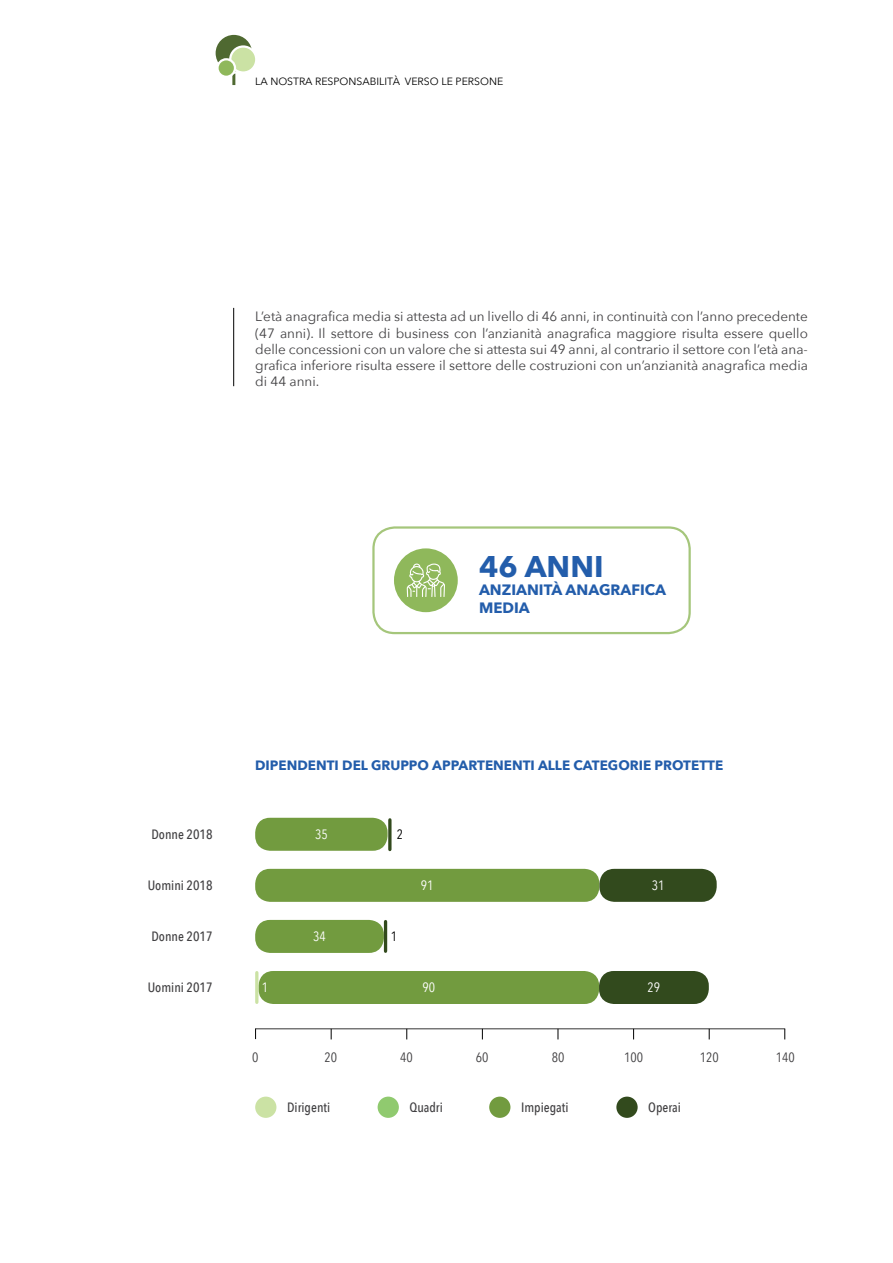
<style>
.page{position:relative;width:893px;height:1263px;background:#fff}
.page>*{position:absolute;margin:0;border:0;box-sizing:border-box;transform-origin:0 0}
.t1{font:700 30px "Avenir Next";color:#235dab}
.t2{font:700 15px/18px "Avenir Next";color:#235dab}
.t3{font:13.5px/16.2px "Avenir Next";color:#414042;text-align:justify}
.t4{font:500 13.5px "Avenir Next Condensed";color:#414042}
.t5{font:700 13.5px "Avenir Next";color:#235dab}
.t6{font:13.5px "Avenir Next Condensed";color:#414042}
.t7{font:13.5px "Avenir Next Condensed";color:#fff}
.t8{font:13.5px "Avenir Next Condensed";color:#000}
.t9{font:10.5px "Avenir Next";color:#000}
</style>
<div class="page">
<hr style="left:232px;top:48px;width:3px;height:37px;background:#4f6931">
<div style="left:214px;top:34px;width:39px;height:39px;background:#4f6931;border-radius:50%"></div>
<div style="left:213px;top:33px;width:41px;height:41px;border:2px solid #fff;border-radius:50%"></div>
<div style="left:230px;top:47px;width:26px;height:26px;background:#cbe2a4;border-radius:50%"></div>
<div style="left:229px;top:45px;width:28px;height:29px;border:2px solid #fff;border-radius:50%"></div>
<svg style="left:217px;top:59px;width:18px;height:18px"></svg>
<div style="left:216px;top:58px;width:20px;height:20px;border:2px solid #fff;border-radius:50%"></div>
<hr style="left:233px;top:308px;width:1px;height:78px;background:#000">
<hr style="left:256px;top:1028px;width:529px;height:1px;background:#000">
<div style="left:372px;top:526px;width:319px;height:108px;border:2px solid #8fb85b;border-radius:21px"></div>
<div style="left:258px;top:971px;width:341px;height:33px;background:#729b3f;border-radius:15px"></div>
<div style="left:255px;top:869px;width:344px;height:33px;background:#729b3f;border-radius:15px"></div>
<div style="left:255px;top:818px;width:133px;height:33px;background:#729b3f;border-radius:15px"></div>
<div style="left:599px;top:971px;width:110px;height:33px;background:#324a1d;border-radius:15px"></div>
<div style="left:599px;top:869px;width:118px;height:33px;background:#324a1d;border-radius:15px"></div>
<hr style="left:255px;top:973px;width:3px;height:29px;background:#cbe2a4">
<div style="left:255px;top:920px;width:129px;height:33px;background:#729b3f;border-radius:15px"></div>
<hr style="left:384px;top:921px;width:3px;height:30px;background:#324a1d">
<svg style="left:388px;top:820px;width:4px;height:29px"></svg>
<div style="left:255px;top:1096px;width:21px;height:22px;background:#cbe2a4;border-radius:50%"></div>
<div style="left:378px;top:1096px;width:21px;height:22px;background:#90ca6f;border-radius:50%"></div>
<div style="left:489px;top:1096px;width:21px;height:22px;background:#729b3f;border-radius:50%"></div>
<div style="left:616px;top:1096px;width:22px;height:22px;background:#324a1d;border-radius:50%"></div>
<div style="left:394px;top:548px;width:64px;height:64px;background:#8fb85b;border-radius:50%"></div>
<svg style="left:407px;top:563px;width:38px;height:34px"></svg>
<p class="t9" style="left:255px;top:73px;width:24px">La nostra</p>
<p class="t9" style="left:315px;top:73px;width:7px">responsabilit</p>
<p class="t9" style="left:393px;top:73px;width:17px">à verso</p>
<p class="t9" style="left:441px;top:73px;width:22px">le persone</p>
<p class="t3" style="left:255px;top:308px;width:554px">L’età anagrafica media si attesta ad un livello di 46 anni, in continuità con l’anno precedente (47 anni). Il settore di business con l’anzianità anagrafica maggiore risulta essere quello delle concessioni con un valore che si attesta sui 49 anni, al contrario il settore con l’età ana&shy;grafica inferiore risulta essere il settore delle costruzioni con un’anzianità anagrafica media di 44 anni.</p>
<h1 class="t1" style="left:479px;top:541px;width:126px">46 ANNI</h1>
<p class="t2" style="left:479px;top:581px;width:189px">ANZIANITÀ ANAGRAFICA<br>MEDIA</p>
<p class="t5" style="left:255px;top:753px;width:470px">DIPENDENTI DEL GRUPPO APPARTENENTI ALLE CATEGORIE PROTETTE</p>
<p class="t4" style="left:151px;top:826px;width:63px">Donne 2018</p>
<p class="t7" style="left:315px;top:822px;width:14px">35</p>
<p class="t8" style="left:397px;top:822px;width:8px">2</p>
<p class="t4" style="left:148px;top:877px;width:66px">Uomini 2018</p>
<p class="t7" style="left:421px;top:873px;width:14px">91</p>
<p class="t7" style="left:652px;top:873px;width:14px">31</p>
<p class="t4" style="left:151px;top:928px;width:63px">Donne 2017</p>
<p class="t7" style="left:313px;top:925px;width:14px">34</p>
<p class="t8" style="left:391px;top:925px;width:8px">1</p>
<p class="t4" style="left:148px;top:979px;width:66px">Uomini 2017</p>
<p class="t7" style="left:262px;top:976px;width:8px">1</p>
<p class="t7" style="left:422px;top:976px;width:14px">90</p>
<p class="t7" style="left:648px;top:976px;width:14px">29</p>
<p class="t6" style="left:252px;top:1045px;width:8px">0</p>
<p class="t6" style="left:325px;top:1046px;width:14px">20</p>
<p class="t6" style="left:400px;top:1046px;width:14px">40</p>
<p class="t6" style="left:476px;top:1046px;width:14px">60</p>
<p class="t6" style="left:552px;top:1046px;width:14px">80</p>
<p class="t6" style="left:624px;top:1046px;width:21px">100</p>
<p class="t6" style="left:700px;top:1046px;width:21px">120</p>
<p class="t6" style="left:776px;top:1046px;width:21px">140</p>
<p class="t4" style="left:287px;top:1099px;width:45px">Dirigenti</p>
<p class="t4" style="left:409px;top:1099px;width:35px">Quadri</p>
<p class="t4" style="left:521px;top:1099px;width:49px">Impiegati</p>
<p class="t4" style="left:648px;top:1099px;width:34px">Operai</p>
</div>
